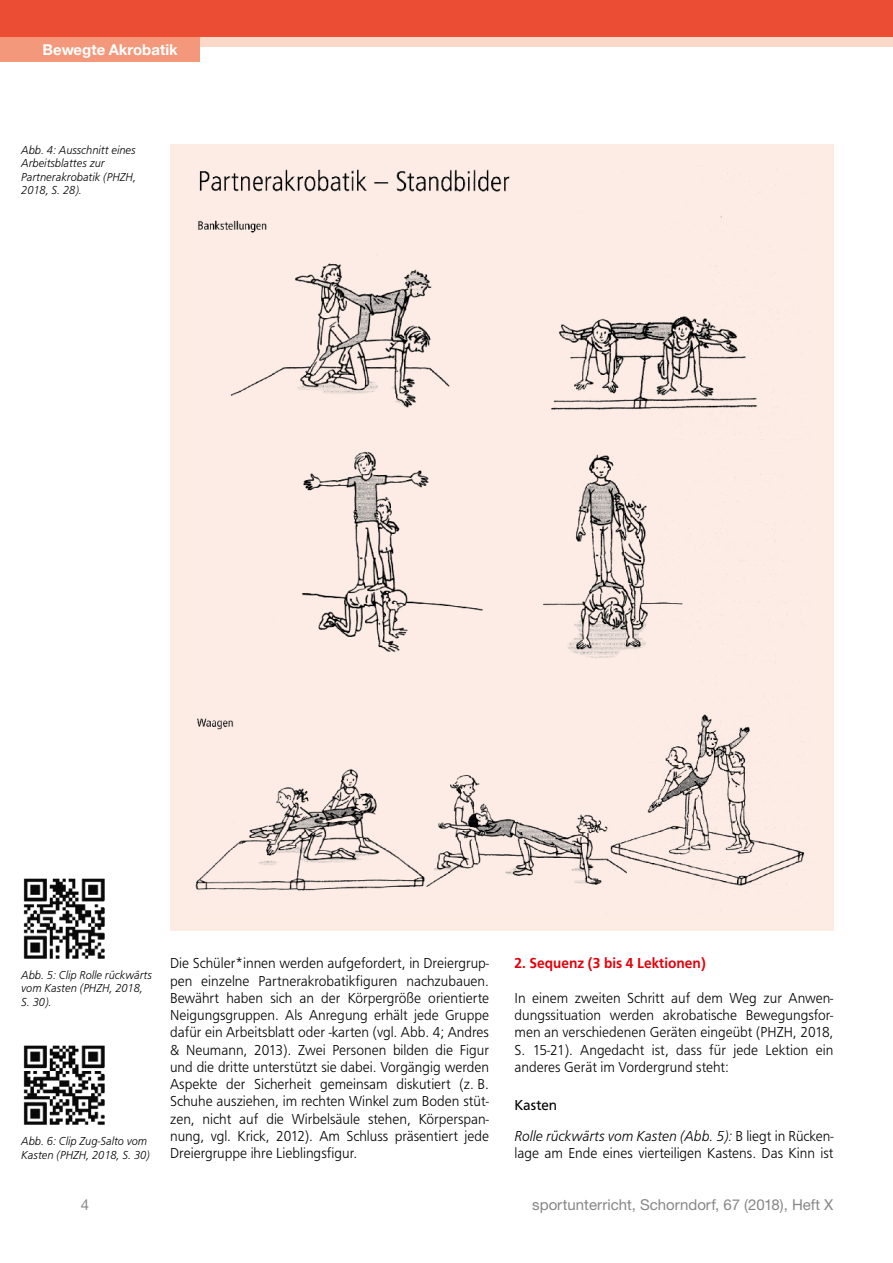
<style>
.page{position:relative;width:893px;height:1263px;background:#fff}
.page>*{position:absolute;margin:0;border:0;box-sizing:border-box;transform-origin:0 0}
.t1{font:300 15px/17.2px "Frutus T";color:#000;text-align:justify;scale:.95 1}
.t2{font:italic 300 15px/30.5px "Frutus T";color:#000;scale:.95 1}
.t3{font:15px "Helvetica Neue CE";color:#868786}
.t4{font:500 15px "Frutus T";color:#e3000b;scale:.95 1}
.t5{font:700 15px "Helvetica Neue CE";color:#fff}
.t6{font:italic 300 12px/13.5px "Frutus T";color:#000;scale:.95 1}
.s1{font-weight:400;font-style:normal}
.s2{font-style:normal}
</style>
<div class="page">
<div style="left:0;top:0;width:893px;height:47px;background:#fbd9c9"></div>
<div style="left:0;top:28px;width:199px;height:34px;background:#f3987a"></div>
<div style="left:0;top:0;width:893px;height:36px;background:#ea4d33"></div>
<img style="left:23px;top:878px;width:82px;height:81px">
<div style="left:170px;top:145px;width:663px;height:786px;background:#fdece4"></div>
<img style="left:195px;top:169px;width:612px;height:745px">
<img style="left:23px;top:1045px;width:82px;height:80px">
<p class="t5" style="left:43px;top:41px;width:137px">Bewegte Akrobatik</p>
<p class="t6" style="left:21px;top:143px;width:122px">Abb. 4: Ausschnitt eines<br>Arbeitsblattes zur<br>Partnerakrobatik (PHZH,<br>2018, S. 28).</p>
<p class="t6" style="left:21px;top:968px;width:139px">Abb. 5: Clip Rolle rückwärts vom Kasten (PHZH, 2018,<br>S. 30).</p>
<p class="t6" style="left:21px;top:1134px;width:137px">Abb. 6: Clip Zug-Salto vom<br>Kasten (PHZH, 2018, S. 30)</p>
<p class="t3" style="left:81px;top:1195px;width:10px">4</p>
<p class="t1" style="left:170px;top:954px;width:337px">Die Schüler*innen werden aufgefordert, in Dreiergrup&shy;pen einzelne Partnerakrobatikfiguren nachzubauen.<br>Bewährt haben sich an der Körpergröße orientierte Neigungsgruppen. Als Anregung erhält jede Gruppe dafür ein Arbeitsblatt oder -karten (vgl. Abb. 4; Andres &amp; Neumann, 2013). Zwei Personen bilden die Figur und die dritte unterstützt sie dabei. Vorgängig werden Aspekte der Sicherheit gemeinsam diskutiert (z. B.<br>Schuhe ausziehen, im rechten Winkel zum Boden stüt&shy;zen, nicht auf die Wirbelsäule stehen, Körperspan&shy;nung, vgl. Krick, 2012). Am Schluss präsentiert jede Dreiergruppe ihre Lieblingsfigur.</p>
<p class="t4" style="left:514px;top:955px;width:203px">2. Sequenz (3 bis 4 Lektionen)</p>
<p class="t1" style="left:514px;top:989px;width:337px">In einem zweiten Schritt auf dem Weg zur Anwen&shy;dungssituation werden akrobatische Bewegungsfor&shy;men an verschiedenen Geräten eingeübt (PHZH, 2018, S. 15-21). Angedacht ist, dass für jede Lektion ein anderes Gerät im Vordergrund steht:</p>
<p class="t2" style="left:514px;top:1090px;width:337px"><span class="s1">Kasten<br></span>Rolle rückwärts vom Kasten (Abb. 5): <span class="s2">B liegt in Rücken-</span></p>
<p class="t1" style="left:514px;top:1144px;width:337px">lage am Ende eines vierteiligen Kastens. Das Kinn ist</p>
<p class="t3" style="left:532px;top:1195px;width:303px">sportunterricht, Schorndorf, 67 (2018), Heft X</p>
</div>
